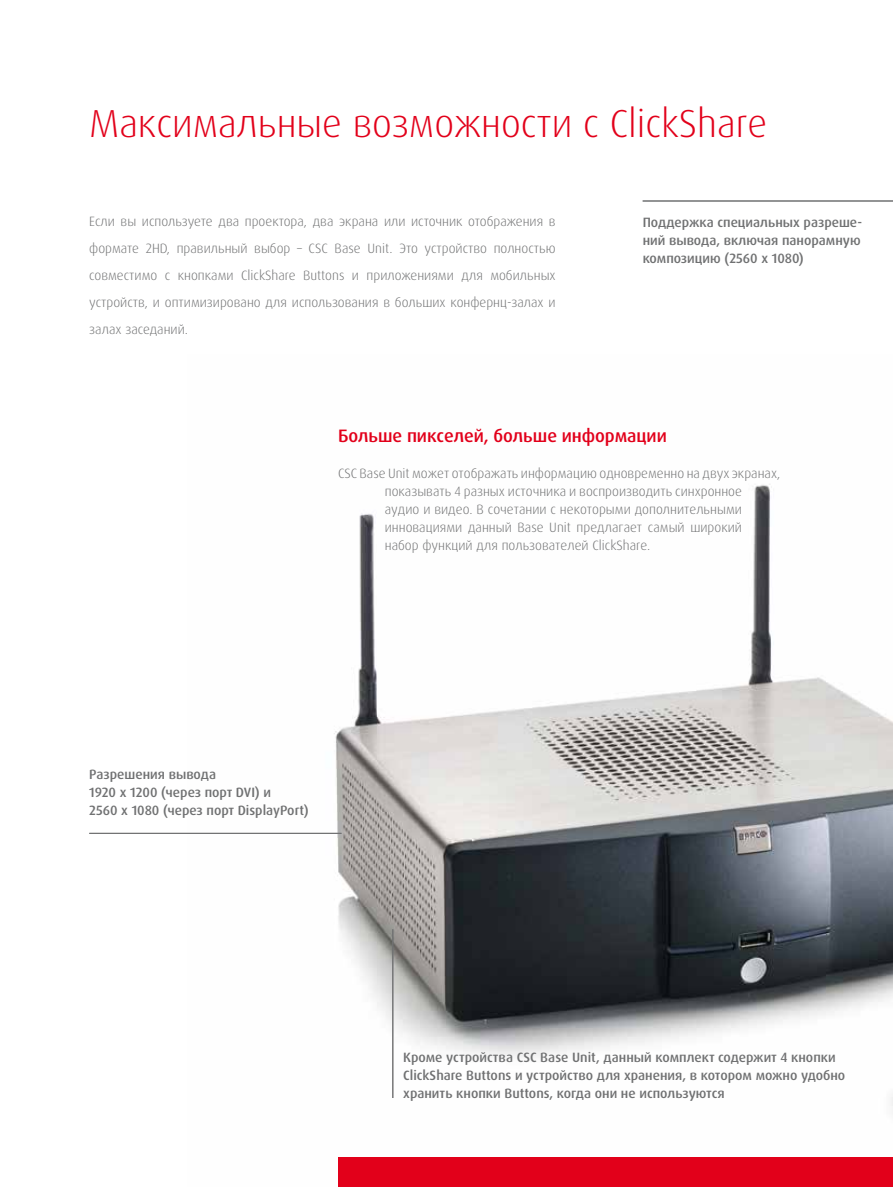
<style>
.page{position:relative;width:893px;height:1187px;background:#fff}
.page>*{position:absolute;margin:0;border:0;box-sizing:border-box;transform-origin:0 0}
.t1{font:300 39px "Dax Pro";color:#e2001a}
.t2{font:500 18px "Dax Pro";letter-spacing:-.005em;color:#e2001a}
.t3{font:300 13.5px/27px "Dax Pro";color:#707172;text-align:justify}
.t4{font:500 13.5px/18px "Dax Pro";color:#707172}
</style>
<div class="page">
<img style="left:187px;top:484px;width:706px;height:622px">
<hr style="left:89px;top:832px;width:252px;height:1px;background:#707172">
<hr style="left:643px;top:201px;width:250px;height:1px;background:#707172">
<hr style="left:392px;top:929px;width:1px;height:168px;background:#707172">
<div style="left:338px;top:1157px;width:555px;height:29px;background:#e2001a"></div>
<h1 class="t1" style="left:89px;top:98px;width:679px">Максимальные возможности с ClickShare</h1>
<p class="t3" style="left:89px;top:208px;width:468px">Если вы используете два проектора, два экрана или источник отображения в формате 2HD, правильный выбор – CSC Base Unit. Это устройство полностью совместимо с кнопками ClickShare Buttons и приложениями для мобильных устройств, и оптимизировано для использования в больших конфернц-залах и залах заседаний.</p>
<p class="t4" style="left:643px;top:214px;width:221px;text-align:justify">Поддержка специальных разреше&shy;ний вывода, включая панорамную композицию (2560 x 1080)</p>
<h2 class="t2" style="left:338px;top:424px;width:330px">Больше пикселей, больше информации</h2>
<p class="t3" style="left:385px;top:464px;width:397px;line-height:18px;text-align:left;text-indent:-47px">CSC Base Unit может отображать информацию одновременно на двух экранах, показывать 4 разных источника и воспроизводить синхронное<br>аудио и видео. В сочетании с некоторыми дополнительными инновациями данный Base Unit предлагает самый широкий<br>набор функций для пользователей ClickShare.</p>
<p class="t4" style="left:89px;top:765px;width:221px">Разрешения вывода<br>1920 x 1200 (через порт DVI) и<br>2560 x 1080 (через порт DisplayPort)</p>
<p class="t4" style="left:403px;top:1048px;width:444px">Кроме устройства CSC Base Unit, данный комплект содержит 4 кнопки<br>ClickShare Buttons и устройство для хранения, в котором можно удобно хранить кнопки Buttons, когда они не используются</p>
</div>
